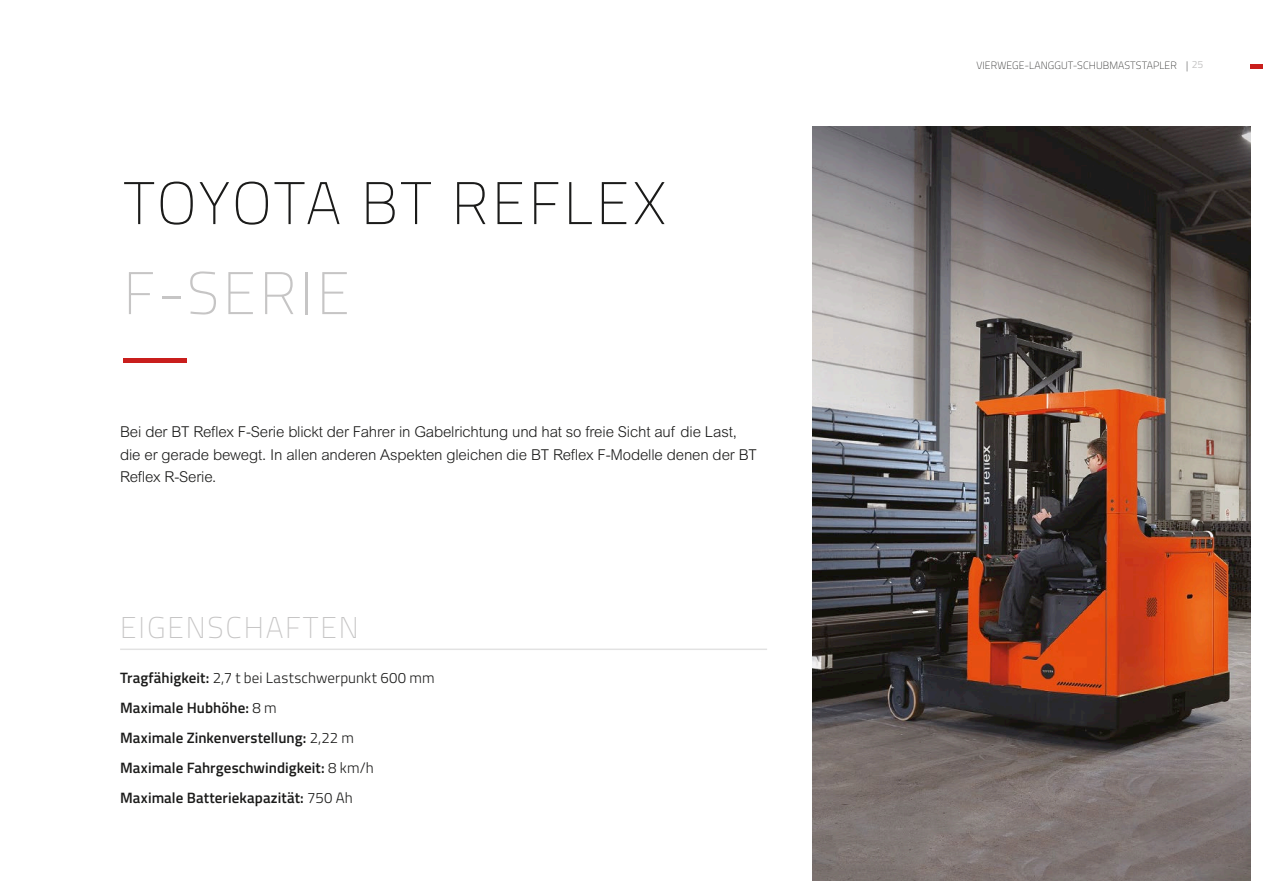
<style>
.page{position:relative;width:1263px;height:893px;background:#fff}
.page>*{position:absolute;margin:0;border:0;box-sizing:border-box;transform-origin:0 0}
.t1{font:100 60px "Titillium";letter-spacing:.035em;color:#1b1b1a}
.t2{font:100 60px "Titillium";letter-spacing:.06em;color:#c6c5c5}
.t3{font:100 30px "Titillium";letter-spacing:.06em;color:#c6c5c5}
.t4{font:300 15px/22.5px "Arial MT Std";letter-spacing:-.01em;color:#1b1b1a}
.t5{font:600 15px/30px "Titillium";letter-spacing:.005em;color:#1b1b1a}
.t6{font:100 10.5px "Titillium";letter-spacing:.01em;color:#1b1b1a}
.s1{font-weight:300}
.s2{font-weight:400;color:#c6c5c5}
</style>
<div class="page">
<div style="left:1250px;top:64px;width:13px;height:5px;background:#c91e1c"></div>
<hr style="left:120px;top:648px;width:647px;height:2px;background:#c6c5c5">
<hr style="left:123px;top:358px;width:64px;height:4px;background:#c91e1c">
<img style="left:812px;top:126px;width:438px;height:754px">
<h1 class="t1" style="left:123px;top:160px;width:544px">TOYOTA BT REFLEX</h1>
<h1 class="t2" style="left:123px;top:250px;width:228px">F-SERIE</h1>
<p class="t4" style="left:120px;top:421px;width:638px">Bei der BT Reflex F-Serie blickt der Fahrer in Gabelrichtung und hat so freie Sicht auf die Last, die er gerade bewegt. In allen anderen Aspekten gleichen die BT Reflex F-Modelle denen der BT<br>Reflex R-Serie.</p>
<h2 class="t3" style="left:120px;top:606px;width:240px">EIGENSCHAFTEN</h2>
<p class="t5" style="left:120px;top:662px;width:316px">Tragfähigkeit: <span class="s1">2,7 t bei Lastschwerpunkt 600 mm </span>Maximale Hubhöhe: <span class="s1">8 m<br></span>Maximale Zinkenverstellung: <span class="s1">2,22 m<br></span>Maximale Fahrgeschwindigkeit: <span class="s1">8 km/h </span>Maximale Batteriekapazität: <span class="s1">750 Ah</span></p>
<p class="t6" style="left:976px;top:57px;width:229px">VIERWEGE-LANGGUT-SCHUBMASTSTAPLER | <span class="s2">25</span></p>
</div>
